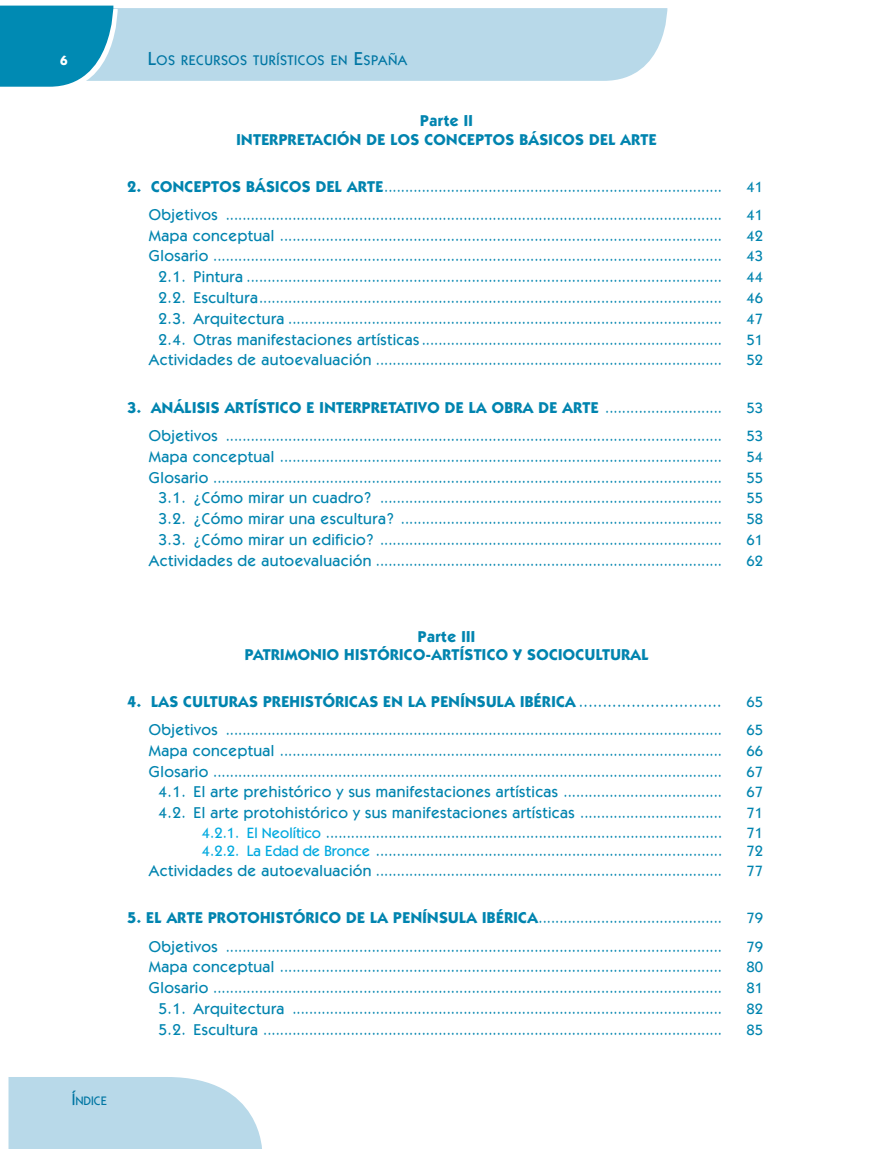
<style>
.page{position:relative;width:872px;height:1149px;background:#fff}
.page>*{position:absolute;margin:0;border:0;box-sizing:border-box;transform-origin:0 0}
.t1{font:700 15.75px/18.8px "ITC Kabel Std";letter-spacing:.025em;color:#0084af;text-align:center}
.t2{font:500 15.75px "ITC Kabel Std";letter-spacing:.025em;color:#0084af}
.t3{font:500 15px "ITC Kabel Std";color:#0084af}
.t4{font:500 14.1px "ITC Kabel Std";letter-spacing:.035em;color:#0076a3}
.t5{font:700 13.5px "ITC Kabel Std";color:#fff}
.t6{font:500 12.3px "ITC Kabel Std";color:#0076a3}
.s1{font-size:18.75px}
.s2{font-weight:700;font-size:15.75px}
.s3{font-size:15.75px}
.s4{font-weight:500;font-size:15px}
.s5{font-weight:500}
.s6{font-size:15px}
.s7{color:#00a9df}
.s8{font-size:16.5px}
</style>
<div class="page">
<div style="left:118px;top:8px;width:549px;height:73px;background:#b8d9e9"></div>
<svg style="left:9px;top:1077px;width:253px;height:71px;background:#bddbea"></svg>
<svg style="left:0;top:6px;width:118px;height:81px;background:#2098bc"></svg>
<p class="t5" style="left:60px;top:55px;width:9px">6</p>
<p class="t4" style="left:148px;top:56px;width:261px"><span class="s1">L</span>OS RECURSOS TURÍSTICOS EN <span class="s1">E</span>SPAÑA</p>
<p class="t1" style="left:236px;top:113px;width:421px">Parte II<br>INTERPRETACIÓN DE LOS CONCEPTOS BÁSICOS DEL ARTE</p>
<p class="t3" style="left:128px;top:181px;width:596px"><span class="s2">2. CONCEPTOS BÁSICOS DEL ARTE</span>.................................................................................</p>
<p class="t3" style="left:746px;top:181px;width:18px">41</p>
<p class="t3" style="left:149px;top:209px;width:574px"><span class="s3">Objetivos</span> .......................................................................................................................</p>
<p class="t3" style="left:746px;top:209px;width:18px">41</p>
<p class="t3" style="left:149px;top:230px;width:574px"><span class="s3">Mapa conceptual</span> ..........................................................................................................</p>
<p class="t3" style="left:746px;top:230px;width:18px">42</p>
<p class="t3" style="left:149px;top:251px;width:574px"><span class="s3">Glosario</span> ..........................................................................................................................</p>
<p class="t3" style="left:746px;top:251px;width:18px">43</p>
<p class="t3" style="left:158px;top:272px;width:565px"><span class="s3">2.1. Pintura</span> ..................................................................................................................</p>
<p class="t3" style="left:746px;top:272px;width:18px">44</p>
<p class="t3" style="left:158px;top:292px;width:565px"><span class="s3">2.2. Escultura</span>...............................................................................................................</p>
<p class="t3" style="left:746px;top:292px;width:18px">46</p>
<p class="t3" style="left:158px;top:313px;width:565px"><span class="s3">2.3. Arquitectura</span> ........................................................................................................</p>
<p class="t3" style="left:746px;top:313px;width:18px">47</p>
<p class="t3" style="left:158px;top:334px;width:565px"><span class="s3">2.4. Otras manifestaciones artísticas</span> ........................................................................</p>
<p class="t3" style="left:746px;top:334px;width:18px">51</p>
<p class="t3" style="left:149px;top:355px;width:574px"><span class="s3">Actividades de autoevaluación</span> ...................................................................................</p>
<p class="t3" style="left:746px;top:355px;width:18px">52</p>
<p class="t1" style="left:128px;top:399px;width:596px">3. ANÁLISIS ARTÍSTICO E INTERPRETATIVO DE LA OBRA DE ARTE <span class="s4">............................</span></p>
<p class="t3" style="left:746px;top:402px;width:18px">53</p>
<p class="t3" style="left:149px;top:430px;width:574px"><span class="s3">Objetivos</span> .......................................................................................................................</p>
<p class="t3" style="left:746px;top:430px;width:18px">53</p>
<p class="t3" style="left:149px;top:451px;width:574px"><span class="s3">Mapa conceptual</span> ..........................................................................................................</p>
<p class="t3" style="left:746px;top:451px;width:18px">54</p>
<p class="t3" style="left:149px;top:472px;width:574px"><span class="s3">Glosario</span> ..........................................................................................................................</p>
<p class="t3" style="left:746px;top:472px;width:18px">55</p>
<p class="t3" style="left:158px;top:493px;width:565px"><span class="s3">3.1. ¿Cómo mirar un cuadro?</span> ..................................................................................</p>
<p class="t3" style="left:746px;top:493px;width:18px">55</p>
<p class="t3" style="left:158px;top:513px;width:565px"><span class="s3">3.2. ¿Cómo mirar una escultura?</span> .............................................................................</p>
<p class="t3" style="left:746px;top:513px;width:18px">58</p>
<p class="t3" style="left:158px;top:534px;width:565px"><span class="s3">3.3. ¿Cómo mirar un edificio?</span> ..................................................................................</p>
<p class="t3" style="left:746px;top:534px;width:18px">61</p>
<p class="t3" style="left:149px;top:555px;width:574px"><span class="s3">Actividades de autoevaluación</span> ...................................................................................</p>
<p class="t3" style="left:746px;top:555px;width:18px">62</p>
<p class="t1" style="left:245px;top:627px;width:405px">Parte III<br>PATRIMONIO HISTÓRICO-ARTÍSTICO Y SOCIOCULTURAL</p>
<p class="t1" style="left:128px;top:693px;width:595px">4. LAS CULTURAS PREHISTÓRICAS EN LA PENÍNSULA IBÉRICA <span class="s5">..............................</span></p>
<p class="t3" style="left:746px;top:696px;width:18px">65</p>
<p class="t3" style="left:149px;top:724px;width:574px"><span class="s3">Objetivos</span> .......................................................................................................................</p>
<p class="t3" style="left:746px;top:724px;width:18px">65</p>
<p class="t3" style="left:149px;top:745px;width:574px"><span class="s3">Mapa conceptual</span> ..........................................................................................................</p>
<p class="t3" style="left:746px;top:745px;width:18px">66</p>
<p class="t3" style="left:149px;top:766px;width:574px"><span class="s3">Glosario</span> ..........................................................................................................................</p>
<p class="t3" style="left:746px;top:766px;width:18px">67</p>
<p class="t2" style="left:158px;top:786px;width:565px">4.1. El arte prehistórico y sus manifestaciones artísticas <span class="s6">......................................</span></p>
<p class="t3" style="left:746px;top:787px;width:18px">67</p>
<p class="t2" style="left:158px;top:807px;width:565px">4.2. El arte protohistórico y sus manifestaciones artísticas <span class="s6">..................................</span></p>
<p class="t3" style="left:746px;top:807px;width:18px">71</p>
<p class="t3" style="left:202px;top:827px;width:522px"><span class="s7">4.2.1. El Neolítico</span> ...............................................................................................</p>
<p class="t3" style="left:746px;top:827px;width:18px">71</p>
<p class="t3" style="left:202px;top:845px;width:522px"><span class="s7">4.2.2. La Edad de Bronce</span> ...................................................................................</p>
<p class="t3" style="left:746px;top:845px;width:18px">72</p>
<p class="t3" style="left:149px;top:865px;width:574px"><span class="s3">Actividades de autoevaluación</span> ...................................................................................</p>
<p class="t3" style="left:746px;top:865px;width:18px">77</p>
<p class="t3" style="left:128px;top:912px;width:596px"><span class="s2">5. EL ARTE PROTOHISTÓRICO DE LA PENÍNSULA IBÉRICA</span>............................................</p>
<p class="t3" style="left:746px;top:912px;width:18px">79</p>
<p class="t3" style="left:149px;top:941px;width:574px"><span class="s3">Objetivos</span> .......................................................................................................................</p>
<p class="t3" style="left:746px;top:941px;width:18px">79</p>
<p class="t3" style="left:149px;top:961px;width:574px"><span class="s3">Mapa conceptual</span> ..........................................................................................................</p>
<p class="t3" style="left:746px;top:961px;width:18px">80</p>
<p class="t3" style="left:149px;top:982px;width:574px"><span class="s3">Glosario</span> ..........................................................................................................................</p>
<p class="t3" style="left:746px;top:982px;width:18px">81</p>
<p class="t3" style="left:158px;top:1003px;width:565px"><span class="s3">5.1. Arquitectura</span> .......................................................................................................</p>
<p class="t3" style="left:746px;top:1003px;width:18px">82</p>
<p class="t3" style="left:158px;top:1024px;width:565px"><span class="s3">5.2. Escultura</span> ..............................................................................................................</p>
<p class="t3" style="left:746px;top:1024px;width:18px">85</p>
<p class="t6" style="left:72px;top:1096px;width:37px"><span class="s8">Í</span>NDICE</p>
</div>
